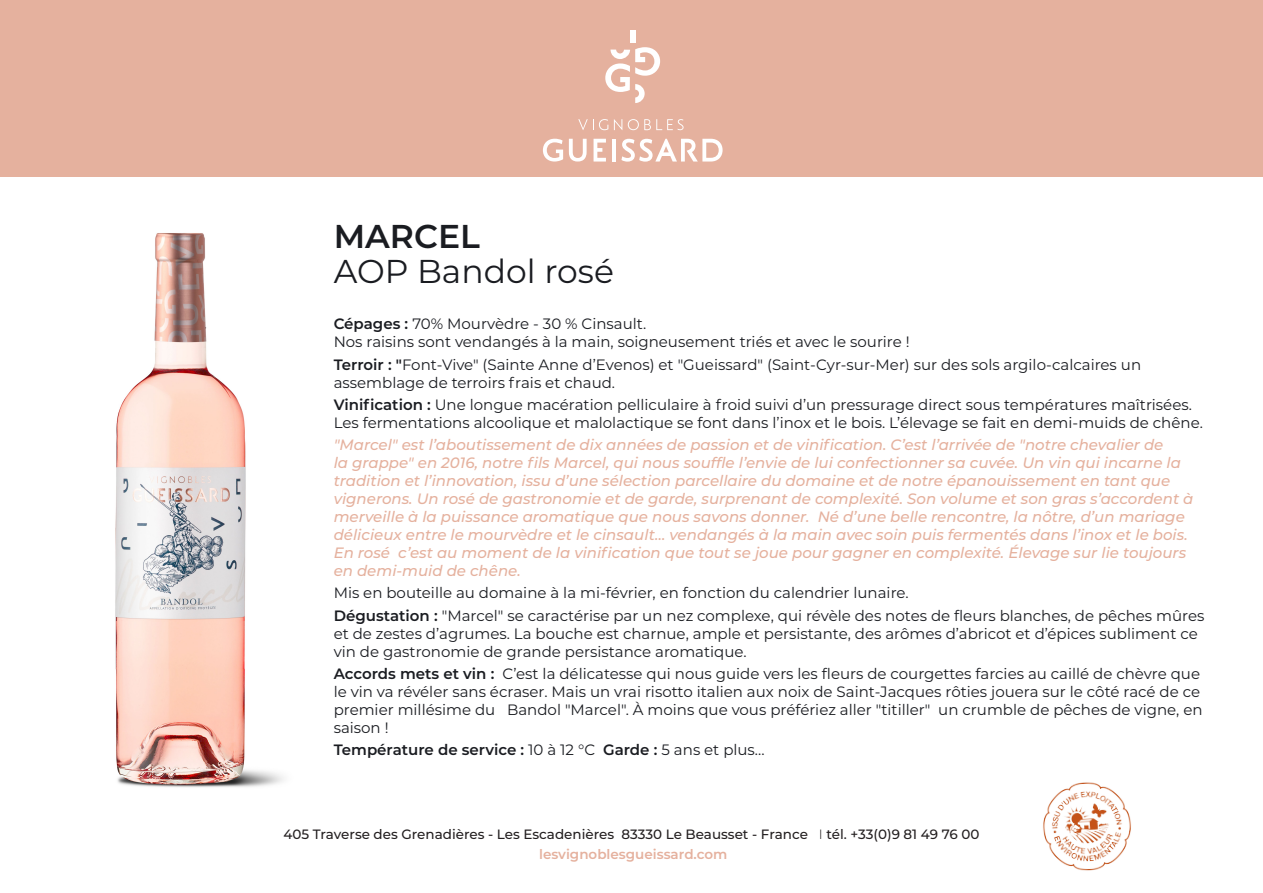
<style>
.page{position:relative;width:1263px;height:893px;background:#fff}
.page>*{position:absolute;margin:0;border:0;box-sizing:border-box;transform-origin:0 0}
.texte{font:33px "Montserrat";color:#1a1c21}
.texte-2{font:600 33px "Montserrat";color:#1a1c21}
.texte-3{font:15px/18px "Montserrat";color:#1a1c21}
.texte-4{font:italic 500 15px/18px "Montserrat";color:#e5b19e}
.texte-5{font:600 15px "Montserrat";color:#1a1c21}
.t1{font:500 13.5px "Montserrat";color:#231f20}
.t2{font:600 13.5px "Montserrat";color:#e5b19e}
.s1{font-weight:600}
.s2{font-weight:400}
.s3{font-weight:300}
</style>
<div class="page">
<div style="left:0;top:0;width:1263px;height:176px;background:#e5b19e"></div>
<img style="left:115px;top:233px;width:169px;height:554px">
<div style="left:630px;top:31px;width:5px;height:12px;background:#fff"></div>
<svg style="left:605px;top:47px;width:55px;height:56px"></svg>
<svg style="left:578px;top:119px;width:10px;height:11px"></svg>
<svg style="left:599px;top:119px;width:9px;height:11px"></svg>
<svg style="left:614px;top:119px;width:8px;height:11px"></svg>
<svg style="left:628px;top:119px;width:55px;height:11px"></svg>
<svg style="left:569px;top:139px;width:18px;height:23px"></svg>
<svg style="left:593px;top:139px;width:13px;height:23px"></svg>
<hr style="left:612px;top:139px;width:4px;height:23px;background:#fff">
<svg style="left:621px;top:139px;width:102px;height:23px"></svg>
<svg style="left:543px;top:139px;width:20px;height:23px"></svg>
<img style="left:1043px;top:782px;width:88px;height:89px">
<p class="texte-2" style="left:334px;top:213px;width:148px">MARCEL</p>
<p class="texte" style="left:334px;top:249px;width:282px">AOP Bandol rosé</p>
<p class="texte-3" style="left:334px;top:315px;width:577px"><span class="s1">Cépages :</span> 70% Mourvèdre - 30 % Cinsault.<br>Nos raisins sont vendangés à la main, soigneusement triés et avec le sourire !</p>
<p class="texte-3" style="left:334px;top:355px;width:809px"><span class="s1">Terroir : "</span>Font-Vive" (Sainte Anne d’Evenos) et "Gueissard" (Saint-Cyr-sur-Mer) sur des sols argilo-calcaires un assemblage de terroirs frais et chaud.</p>
<p class="texte-3" style="left:334px;top:395px;width:871px"><span class="s1">Vinification :</span> Une longue macération pelliculaire à froid suivi d’un pressurage direct sous températures maîtrisées.<br>Les fermentations alcoolique et malolactique se font dans l’inox et le bois. L’élevage se fait en demi-muids de chêne.</p>
<p class="texte-4" style="left:334px;top:435px;width:861px">"Marcel" est l’aboutissement de dix années de passion et de vinification. C’est l’arrivée de "notre chevalier de<br>la grappe" en 2016, notre fils Marcel, qui nous souffle l’envie de lui confectionner sa cuvée. Un vin qui incarne la tradition et l’innovation, issu d’une sélection parcellaire du domaine et de notre épanouissement en tant que vignerons. Un rosé de gastronomie et de garde, surprenant de complexité. Son volume et son gras s’accordent à merveille à la puissance aromatique que nous savons donner. Né d’une belle rencontre, la nôtre, d’un mariage délicieux entre le mourvèdre et le cinsault… vendangés à la main avec soin puis fermentés dans l’inox et le bois.<br>En rosé c’est au moment de la vinification que tout se joue pour gagner en complexité. Élevage sur lie toujours en demi-muid de chêne.</p>
<p class="texte-3" style="left:334px;top:584px;width:576px">Mis en bouteille au domaine à la mi-février, en fonction du calendrier lunaire.</p>
<p class="texte-3" style="left:334px;top:606px;width:872px"><span class="s1">Dégustation :</span> "Marcel" se caractérise par un nez complexe, qui révèle des notes de fleurs blanches, de pêches mûres et de zestes d’agrumes. La bouche est charnue, ample et persistante, des arômes d’abricot et d’épices subliment ce vin de gastronomie de grande persistance aromatique.</p>
<p class="texte-3" style="left:334px;top:664px;width:870px"><span class="s1">Accords mets et vin :</span> C’est la délicatesse qui nous guide vers les fleurs de courgettes farcies au caillé de chèvre que le vin va révéler sans écraser. Mais un vrai risotto italien aux noix de Saint-Jacques rôties jouera sur le côté racé de ce premier millésime du Bandol "Marcel". À moins que vous préfériez aller "titiller" un crumble de pêches de vigne, en saison !</p>
<p class="texte-5" style="left:334px;top:739px;width:432px">Température de service : <span class="s2">10 à 12 °C</span> Garde : <span class="s2">5 ans et plus...</span></p>
<p class="t1" style="left:283px;top:825px;width:698px">405 Traverse des Grenadières - Les Escadenières 83330 Le Beausset - France <span class="s3">I</span> tél. +33(0)9 81 49 76 00</p>
<p class="t2" style="left:539px;top:845px;width:190px">lesvignoblesgueissard.com</p>
</div>
